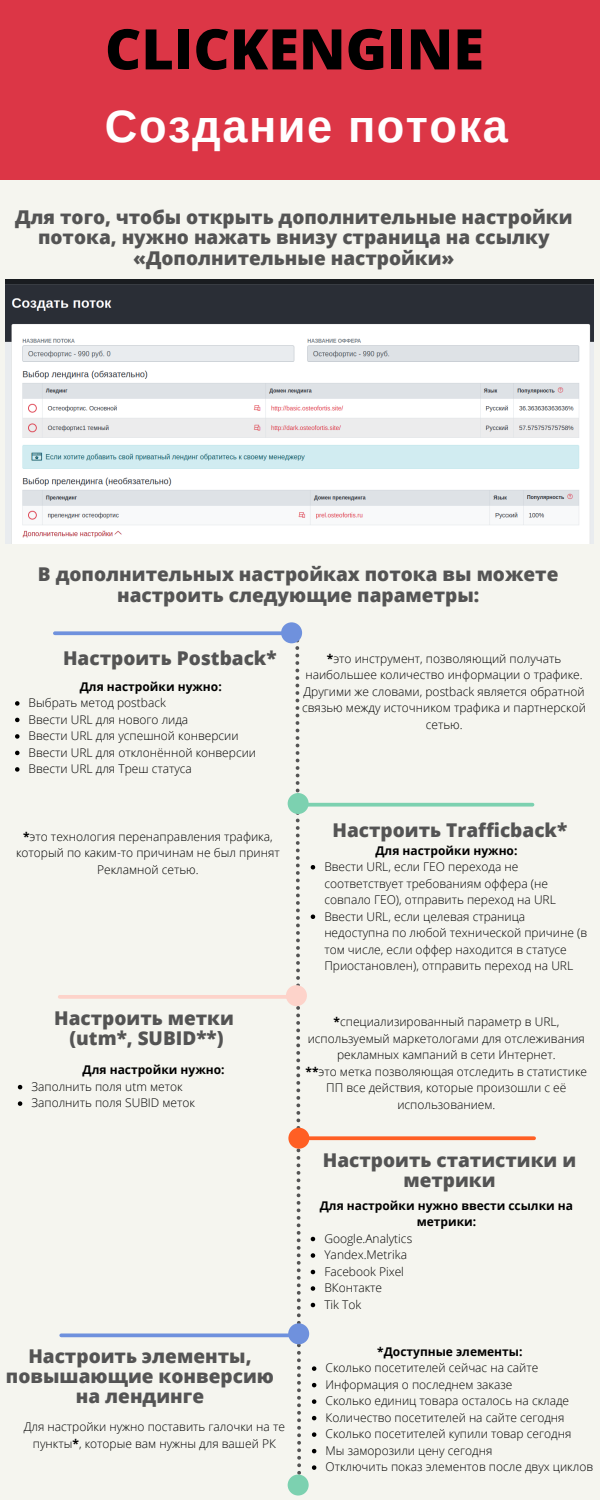
<style>
.page{position:relative;width:600px;height:1500px;background:#f5f5ef}
.page>*{position:absolute;margin:0;border:0;box-sizing:border-box;transform-origin:0 0}
.t1{font:800 56px "Open Sans";color:#000}
.t2{font:700 45.2px "Arimo";letter-spacing:.035em;color:#fff}
.t3{font:800 19px/20.2px "Open Sans";color:#545454;text-align:center}
.t4{font:300 12px/16.5px "Open Sans";color:#000;text-align:center}
.t5{font:700 12px/16.5px "Open Sans";color:#000;text-align:center}
.s1{font-weight:700}
</style>
<div class="page">
<div style="left:0;top:0;width:600px;height:180px;background:#dc3646"></div>
<img style="left:5px;top:280px;width:588px;height:264px">
<svg style="left:295px;top:639px;width:6px;height:836px"></svg>
<svg style="left:55px;top:631px;width:226px;height:4px"></svg>
<div style="left:281px;top:622px;width:21px;height:21px;background:#6f91dd;border-radius:50%"></div>
<div style="left:288px;top:1475px;width:21px;height:21px;background:#7cd1b0;border-radius:50%"></div>
<svg style="left:309px;top:803px;width:224px;height:4px"></svg>
<div style="left:288px;top:793px;width:21px;height:21px;background:#7cd1b0;border-radius:50%"></div>
<hr style="left:60px;top:995px;width:234px;height:4px;background:#fdd3ca">
<div style="left:286px;top:985px;width:21px;height:21px;background:#fdd3ca;border-radius:50%"></div>
<svg style="left:15px;top:701px;width:5px;height:5px"></svg>
<svg style="left:15px;top:718px;width:5px;height:4px"></svg>
<svg style="left:15px;top:734px;width:5px;height:5px"></svg>
<svg style="left:15px;top:751px;width:5px;height:4px"></svg>
<svg style="left:15px;top:767px;width:5px;height:5px"></svg>
<svg style="left:311px;top:865px;width:4px;height:5px"></svg>
<svg style="left:311px;top:915px;width:4px;height:4px"></svg>
<svg style="left:18px;top:1085px;width:4px;height:4px"></svg>
<svg style="left:18px;top:1101px;width:4px;height:5px"></svg>
<svg style="left:309px;top:1136px;width:225px;height:4px"></svg>
<div style="left:288px;top:1128px;width:21px;height:21px;background:#ff5f24;border-radius:50%"></div>
<svg style="left:311px;top:1237px;width:4px;height:4px"></svg>
<svg style="left:311px;top:1253px;width:4px;height:5px"></svg>
<svg style="left:311px;top:1270px;width:4px;height:4px"></svg>
<svg style="left:311px;top:1286px;width:4px;height:5px"></svg>
<svg style="left:311px;top:1303px;width:4px;height:4px"></svg>
<svg style="left:61px;top:1333px;width:227px;height:4px"></svg>
<div style="left:288px;top:1323px;width:21px;height:21px;background:#6f91dd;border-radius:50%"></div>
<svg style="left:312px;top:1366px;width:4px;height:5px"></svg>
<svg style="left:312px;top:1383px;width:4px;height:4px"></svg>
<svg style="left:312px;top:1399px;width:4px;height:5px"></svg>
<svg style="left:312px;top:1416px;width:4px;height:4px"></svg>
<svg style="left:312px;top:1432px;width:4px;height:5px"></svg>
<svg style="left:312px;top:1449px;width:4px;height:4px"></svg>
<svg style="left:312px;top:1465px;width:4px;height:5px"></svg>
<p class="t1" style="left:105px;top:10px;width:380px">CLICKENGINE</p>
<p class="t2" style="left:105px;top:101px;width:405px">Создание потока</p>
<p class="t3" style="left:15px;top:207px;width:559px">Для того, чтобы открыть дополнительные настройки потока, нужно нажать внизу страница на ссылку «Дополнительные настройки»</p>
<p class="t3" style="left:38px;top:564px;width:522px">В дополнительных настройках потока вы можете настроить следующие параметры:</p>
<p class="t3" style="left:63px;top:647px;width:215px">Настроить Postback*</p>
<p class="t5" style="left:80px;top:678px;width:143px">Для настройки нужно:</p>
<p class="t4" style="left:29px;top:694px;width:139px">Выбрать метод postback</p>
<p class="t4" style="left:29px;top:711px;width:161px">Ввести URL для нового лида</p>
<p class="t4" style="left:29px;top:727px;width:212px">Ввести URL для успешной конверсии</p>
<p class="t4" style="left:29px;top:744px;width:229px">Ввести URL для отклонённой конверсии</p>
<p class="t4" style="left:29px;top:760px;width:165px">Ввести URL для Треш статуса</p>
<p class="t4" style="left:16px;top:828px;width:265px"><span class="s1">*</span>это технология перенаправления трафика, который по каким-то причинам не был принят<br>Рекламной сетью.</p>
<p class="t3" style="left:54px;top:1007px;width:181px">Настроить метки</p>
<p class="t3" style="left:69px;top:1027px;width:156px">(utm*, SUBID**)</p>
<p class="t5" style="left:83px;top:1061px;width:143px">Для настройки нужно:</p>
<p class="t4" style="left:31px;top:1078px;width:153px">Заполнить поля utm меток</p>
<p class="t4" style="left:31px;top:1094px;width:165px">Заполнить поля SUBID меток</p>
<p class="t3" style="left:6px;top:1345px;width:270px">Настроить элементы, повышающие конверсию на лендинге</p>
<p class="t4" style="left:24px;top:1419px;width:263px">Для настройки нужно поставить галочки на те пункты<span class="s1">*</span>, которые вам нужны для вашей РК</p>
<p class="t4" style="left:302px;top:650px;width:285px"><span class="s1">*</span>это инструмент, позволяющий получать наибольшее количество информации о трафике.<br>Другими же словами, postback является обратной связью между источником трафика и партнерской сетью.</p>
<p class="t3" style="left:333px;top:819px;width:236px">Настроить Trafficback*</p>
<p class="t5" style="left:375px;top:842px;width:143px">Для настройки нужно:</p>
<p class="t4" style="left:324px;top:858px;width:233px;text-align:left">Ввести URL, если ГЕО перехода не соответствует требованиям оффера (не совпало ГЕО), отправить переход на URL</p>
<p class="t4" style="left:324px;top:908px;width:264px;text-align:left">Ввести URL, если целевая страница недоступна по любой технической причине (в том числе, если оффер находится в статусе Приостановлен), отправить переход на URL</p>
<p class="t4" style="left:308px;top:1013px;width:279px"><span class="s1">*</span>специализированный параметр в URL, используемый маркетологами для отслеживания рекламных кампаний в сети Интернет.</p>
<p class="t4" style="left:306px;top:1063px;width:283px"><span class="s1">**</span>это метка позволяющая отследить в статистике<br>ПП все действия, которые произошли с её использованием.</p>
<p class="t3" style="left:323px;top:1150px;width:255px">Настроить статистики и метрики</p>
<p class="t5" style="left:320px;top:1197px;width:255px">Для настройки нужно ввести ссылки на метрики:</p>
<p class="t4" style="left:324px;top:1230px;width:89px">Google.Analytics</p>
<p class="t4" style="left:324px;top:1246px;width:84px">Yandex.Metrika</p>
<p class="t4" style="left:324px;top:1263px;width:81px">Facebook Pixel</p>
<p class="t4" style="left:324px;top:1279px;width:59px">ВКонтакте</p>
<p class="t4" style="left:324px;top:1296px;width:38px">Tik Tok</p>
<p class="t5" style="left:377px;top:1343px;width:147px">*Доступные элементы:</p>
<p class="t4" style="left:326px;top:1359px;width:214px">Сколько посетителей сейчас на сайте</p>
<p class="t4" style="left:326px;top:1376px;width:188px">Информация о последнем заказе</p>
<p class="t4" style="left:326px;top:1392px;width:245px">Сколько единиц товара осталось на складе</p>
<p class="t4" style="left:326px;top:1409px;width:241px">Количество посетителей на сайте сегодня</p>
<p class="t4" style="left:326px;top:1425px;width:247px">Сколько посетителей купили товар сегодня</p>
<p class="t4" style="left:326px;top:1442px;width:168px">Мы заморозили цену сегодня</p>
<p class="t4" style="left:326px;top:1458px;width:269px">Отключить показ элементов после двух циклов</p>
</div>
